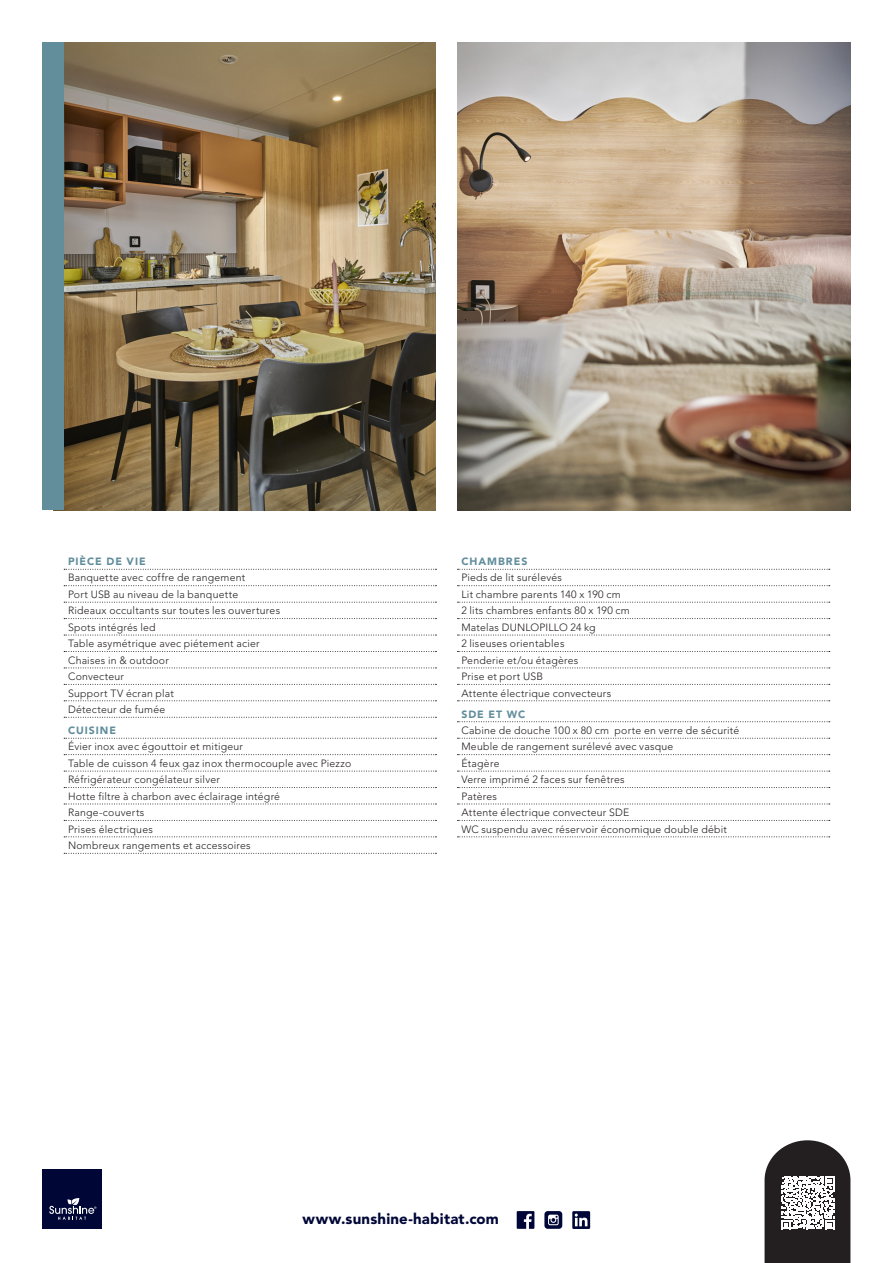
<style>
.page{position:relative;width:893px;height:1263px;background:#fff}
.page>*{position:absolute;margin:0;border:0;box-sizing:border-box;transform-origin:0 0}
.t1{font:900 15px "Avenir LT Std";letter-spacing:.015em;color:#000737}
.t2{font:300 10.5px "Avenir LT Std";letter-spacing:.02em;color:#231f20}
.TAB_MWL{font:900 10.5px "Avenir LT Std";letter-spacing:.09em;color:#628e9c}
</style>
<div class="page">
<img style="left:64px;top:43px;width:372px;height:467px">
<img style="left:457px;top:43px;width:393px;height:467px">
<div style="left:43px;top:43px;width:21px;height:467px;background:#628e9c"></div>
<svg style="left:572px;top:1211px;width:18px;height:18px"></svg>
<svg style="left:517px;top:1211px;width:17px;height:18px"></svg>
<svg style="left:544px;top:1211px;width:18px;height:18px"></svg>
<div style="left:43px;top:1169px;width:59px;height:60px;background:#000737"></div>
<svg style="left:49px;top:1198px;width:47px;height:22px"></svg>
<svg style="left:64px;top:569px;width:372px;height:1px"></svg>
<svg style="left:64px;top:585px;width:372px;height:1px"></svg>
<svg style="left:64px;top:602px;width:372px;height:1px"></svg>
<svg style="left:64px;top:618px;width:372px;height:1px"></svg>
<svg style="left:64px;top:635px;width:372px;height:1px"></svg>
<svg style="left:64px;top:651px;width:372px;height:1px"></svg>
<svg style="left:64px;top:667px;width:372px;height:1px"></svg>
<svg style="left:64px;top:684px;width:372px;height:1px"></svg>
<svg style="left:64px;top:700px;width:372px;height:1px"></svg>
<svg style="left:64px;top:717px;width:372px;height:1px"></svg>
<svg style="left:64px;top:738px;width:372px;height:1px"></svg>
<svg style="left:64px;top:754px;width:372px;height:1px"></svg>
<svg style="left:64px;top:771px;width:372px;height:1px"></svg>
<svg style="left:64px;top:787px;width:372px;height:1px"></svg>
<svg style="left:64px;top:804px;width:372px;height:1px"></svg>
<svg style="left:64px;top:820px;width:372px;height:1px"></svg>
<svg style="left:64px;top:836px;width:372px;height:1px"></svg>
<svg style="left:64px;top:853px;width:372px;height:1px"></svg>
<svg style="left:457px;top:721px;width:373px;height:1px"></svg>
<svg style="left:457px;top:738px;width:373px;height:1px"></svg>
<svg style="left:457px;top:754px;width:373px;height:1px"></svg>
<svg style="left:457px;top:771px;width:373px;height:1px"></svg>
<svg style="left:457px;top:787px;width:373px;height:1px"></svg>
<svg style="left:457px;top:804px;width:373px;height:1px"></svg>
<svg style="left:457px;top:820px;width:373px;height:1px"></svg>
<svg style="left:457px;top:836px;width:373px;height:1px"></svg>
<svg style="left:457px;top:569px;width:373px;height:1px"></svg>
<svg style="left:457px;top:585px;width:373px;height:1px"></svg>
<svg style="left:457px;top:602px;width:373px;height:1px"></svg>
<svg style="left:457px;top:618px;width:373px;height:1px"></svg>
<svg style="left:457px;top:635px;width:373px;height:1px"></svg>
<svg style="left:457px;top:651px;width:373px;height:1px"></svg>
<svg style="left:457px;top:667px;width:373px;height:1px"></svg>
<svg style="left:457px;top:684px;width:373px;height:1px"></svg>
<svg style="left:457px;top:700px;width:373px;height:1px"></svg>
<svg style="left:765px;top:1140px;width:85px;height:123px"></svg>
<p class="TAB_MWL" style="left:68px;top:555px;width:79px">PIÈCE DE VIE</p>
<p class="t2" style="left:68px;top:572px;width:179px">Banquette avec coffre de rangement</p>
<p class="t2" style="left:68px;top:588px;width:172px">Port USB au niveau de la banquette</p>
<p class="t2" style="left:68px;top:604px;width:214px">Rideaux occultants sur toutes les ouvertures</p>
<p class="t2" style="left:68px;top:621px;width:89px">Spots intégrés led</p>
<p class="t2" style="left:68px;top:637px;width:193px">Table asymétrique avec piétement acier</p>
<p class="t2" style="left:68px;top:654px;width:102px">Chaises in &amp; outdoor</p>
<p class="t2" style="left:68px;top:670px;width:58px">Convecteur</p>
<p class="t2" style="left:68px;top:687px;width:108px">Support TV écran plat</p>
<p class="t2" style="left:68px;top:703px;width:99px">Détecteur de fumée</p>
<p class="TAB_MWL" style="left:68px;top:724px;width:50px">CUISINE</p>
<p class="t2" style="left:68px;top:741px;width:177px">Évier inox avec égouttoir et mitigeur</p>
<p class="t2" style="left:68px;top:757px;width:285px">Table de cuisson 4 feux gaz inox thermocouple avec Piezzo</p>
<p class="t2" style="left:68px;top:773px;width:153px">Réfrigérateur congélateur silver</p>
<p class="t2" style="left:68px;top:790px;width:214px">Hotte filtre à charbon avec éclairage intégré</p>
<p class="t2" style="left:68px;top:806px;width:78px">Range-couverts</p>
<p class="t2" style="left:68px;top:823px;width:86px">Prises électriques</p>
<p class="t2" style="left:68px;top:839px;width:184px">Nombreux rangements et accessoires</p>
<p class="TAB_MWL" style="left:461px;top:555px;width:67px">CHAMBRES</p>
<p class="t2" style="left:461px;top:572px;width:102px">Pieds de lit surélevés</p>
<p class="t2" style="left:461px;top:588px;width:161px">Lit chambre parents 140 x 190 cm</p>
<p class="t2" style="left:461px;top:604px;width:170px">2 lits chambres enfants 80 x 190 cm</p>
<p class="t2" style="left:461px;top:621px;width:136px">Matelas DUNLOPILLO 24 kg</p>
<p class="t2" style="left:461px;top:637px;width:105px">2 liseuses orientables</p>
<p class="t2" style="left:461px;top:654px;width:119px">Penderie et/ou étagères</p>
<p class="t2" style="left:461px;top:670px;width:83px">Prise et port USB</p>
<p class="t2" style="left:461px;top:687px;width:151px">Attente électrique convecteurs</p>
<p class="TAB_MWL" style="left:461px;top:707px;width:65px">SDE ET WC</p>
<p class="t2" style="left:461px;top:724px;width:280px">Cabine de douche 100 x 80 cm porte en verre de sécurité</p>
<p class="t2" style="left:461px;top:741px;width:214px">Meuble de rangement surélevé avec vasque</p>
<p class="t2" style="left:461px;top:757px;width:40px">Étagère</p>
<p class="t2" style="left:461px;top:773px;width:165px">Verre imprimé 2 faces sur fenêtres</p>
<p class="t2" style="left:461px;top:790px;width:37px">Patères</p>
<p class="t2" style="left:461px;top:806px;width:169px">Attente électrique convecteur SDE</p>
<p class="t2" style="left:461px;top:823px;width:267px">WC suspendu avec réservoir économique double débit</p>
<h1 class="t1" style="left:303px;top:1210px;width:198px">www.sunshine-habitat.com</h1>
</div>
